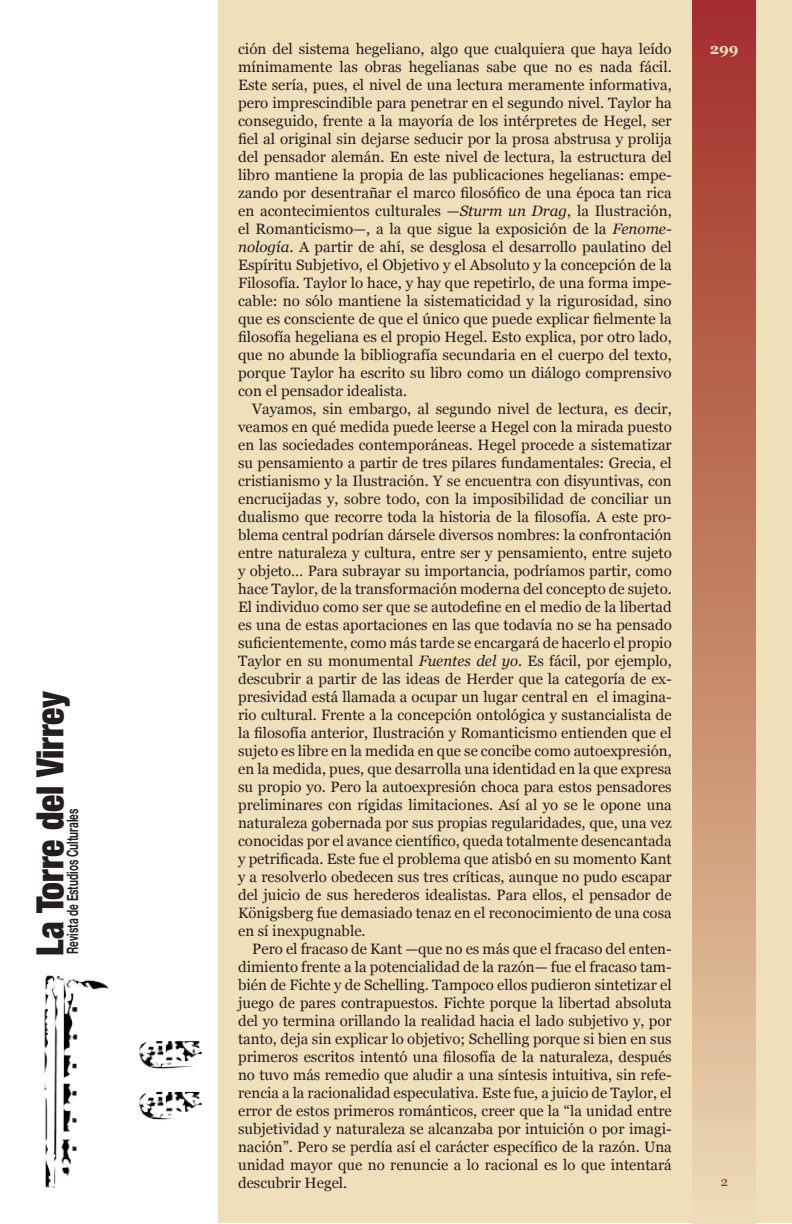
<style>
.page{position:relative;width:792px;height:1224px;background:#fff}
.page>*{position:absolute;margin:0;border:0;box-sizing:border-box;transform-origin:0 0}
.t1{font:900 condensed 37.5px "Helvetica Neue";color:#231f20;scale:.95 1}
.t2{font:700 15.8px "Helvetica Neue";color:#231f20;scale:.63 1}
.t3{font:15px/18px "Georgia";color:#231f20;text-align:justify}
.t4{font:700 15px "Georgia";color:#efdfbb}
.s1{font-style:italic}
</style>
<div class="page">
<div style="left:218px;top:0;width:574px;height:1224px;background:#efdfbb"></div>
<div style="left:693px;top:0;width:63px;height:1224px;background:linear-gradient(to bottom,#a02d24,#ead9ae)"></div>
<img style="left:44px;top:975px;width:159px;height:213px">
<p class="t1" style="left:27px;top:956px;width:280px;rotate:-90deg">La Torre del Virrey</p>
<p class="t2" style="left:63px;top:954px;width:232px;rotate:-90deg">Revista de Estudios Culturales</p>
<p class="t3" style="left:238px;top:40px;width:435px">ción del sistema hegeliano, algo que cualquiera que haya leído mínimamente las obras hegelianas sabe que no es nada fácil.<br>Este sería, pues, el nivel de una lectura meramente informativa, pero imprescindible para penetrar en el segundo nivel. Taylor ha conseguido, frente a la mayoría de los intérpretes de Hegel, ser fiel al original sin dejarse seducir por la prosa abstrusa y prolija del pensador alemán. En este nivel de lectura, la estructura del libro mantiene la propia de las publicaciones hegelianas: empe&shy;zando por desentrañar el marco filosófico de una época tan rica en acontecimientos culturales —<span class="s1">Sturm un Drag</span>, la Ilustración, el Romanticismo—, a la que sigue la exposición de la <span class="s1">Fenome&shy;nología</span>. A partir de ahí, se desglosa el desarrollo paulatino del Espíritu Subjetivo, el Objetivo y el Absoluto y la concepción de la Filosofía. Taylor lo hace, y hay que repetirlo, de una forma impe&shy;cable: no sólo mantiene la sistematicidad y la rigurosidad, sino que es consciente de que el único que puede explicar fielmente la filosofía hegeliana es el propio Hegel. Esto explica, por otro lado, que no abunde la bibliografía secundaria en el cuerpo del texto, porque Taylor ha escrito su libro como un diálogo comprensivo con el pensador idealista.</p>
<p class="t3" style="left:238px;top:400px;width:435px;text-indent:14px">Vayamos, sin embargo, al segundo nivel de lectura, es decir, veamos en qué medida puede leerse a Hegel con la mirada puesto en las sociedades contemporáneas. Hegel procede a sistematizar su pensamiento a partir de tres pilares fundamentales: Grecia, el cristianismo y la Ilustración. Y se encuentra con disyuntivas, con encrucijadas y, sobre todo, con la imposibilidad de conciliar un dualismo que recorre toda la historia de la filosofía. A este pro&shy;blema central podrían dársele diversos nombres: la confrontación entre naturaleza y cultura, entre ser y pensamiento, entre sujeto y objeto… Para subrayar su importancia, podríamos partir, como hace Taylor, de la transformación moderna del concepto de sujeto.<br>El individuo como ser que se autodefine en el medio de la libertad es una de estas aportaciones en las que todavía no se ha pensado suficientemente, como más tarde se encargará de hacerlo el propio Taylor en su monumental <span class="s1">Fuentes del yo</span>. Es fácil, por ejemplo, descubrir a partir de las ideas de Herder que la categoría de ex&shy;presividad está llamada a ocupar un lugar central en el imagina&shy;rio cultural. Frente a la concepción ontológica y sustancialista de la filosofía anterior, Ilustración y Romanticismo entienden que el sujeto es libre en la medida en que se concibe como autoexpresión, en la medida, pues, que desarrolla una identidad en la que expresa su propio yo. Pero la autoexpresión choca para estos pensadores preliminares con rígidas limitaciones. Así al yo se le opone una naturaleza gobernada por sus propias regularidades, que, una vez conocidas por el avance científico, queda totalmente desencantada y petrificada. Este fue el problema que atisbó en su momento Kant y a resolverlo obedecen sus tres críticas, aunque no pudo escapar del juicio de sus herederos idealistas. Para ellos, el pensador de Königsberg fue demasiado tenaz en el reconocimiento de una cosa en sí inexpugnable.</p>
<p class="t3" style="left:238px;top:940px;width:435px;text-indent:14px">Pero el fracaso de Kant —que no es más que el fracaso del enten&shy;dimiento frente a la potencialidad de la razón— fue el fracaso tam&shy;bién de Fichte y de Schelling. Tampoco ellos pudieron sintetizar el juego de pares contrapuestos. Fichte porque la libertad absoluta del yo termina orillando la realidad hacia el lado subjetivo y, por tanto, deja sin explicar lo objetivo; Schelling porque si bien en sus primeros escritos intentó una filosofía de la naturaleza, después no tuvo más remedio que aludir a una síntesis intuitiva, sin refe&shy;rencia a la racionalidad especulativa. Este fue, a juicio de Taylor, el error de estos primeros románticos, creer que la “la unidad entre subjetividad y naturaleza se alcanzaba por intuición o por imagi&shy;nación”. Pero se perdía así el carácter específico de la razón. Una unidad mayor que no renuncie a lo racional es lo que intentará descubrir Hegel.</p>
<p class="t4" style="left:710px;top:40px;width:30px">299</p>
</div>
